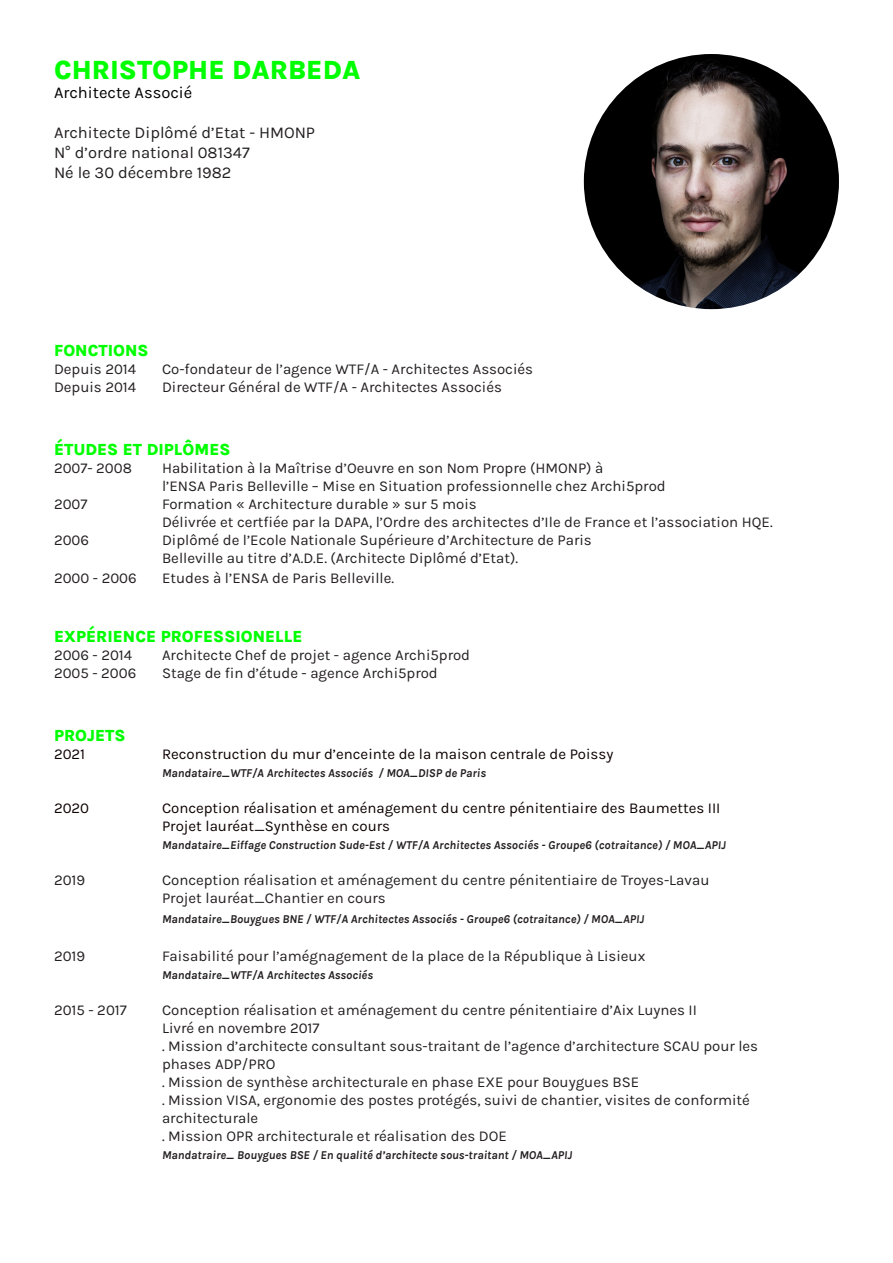
<style>
.page{position:relative;width:893px;height:1263px;background:#fff}
.page>*{position:absolute;margin:0;border:0;box-sizing:border-box;transform-origin:0 0}
.t1{font:800 27px "Karla";color:#0f0}
.t2{font:16.5px "Karla";color:#221f20}
.t3{font:800 16.5px "Karla";color:#0f0}
.t4{font:16.5px "Karla";color:#000}
.t5{font:15px/18px "Karla";color:#231f20}
.t6{font:15px "Karla";color:#0d0000}
.t7{font:italic 700 12px "Karla";color:#231f20}
</style>
<div class="page">
<img style="left:584px;top:54px;width:255px;height:255px;border-radius:128px">
<p class="t1" style="left:54px;top:52px;width:308px">CHRISTOPHE DARBEDA</p>
<p class="t4" style="left:54px;top:82px;width:140px">Architecte Associé</p>
<p class="t2" style="left:54px;top:122px;width:263px">Architecte Diplômé d’Etat - HMONP</p>
<p class="t2" style="left:54px;top:142px;width:197px">N° d’ordre national 081347</p>
<p class="t2" style="left:54px;top:162px;width:179px">Né le 30 décembre 1982</p>
<p class="t3" style="left:54px;top:340px;width:96px">FONCTIONS</p>
<p class="t5" style="left:54px;top:359px;width:84px">Depuis 2014</p>
<p class="t5" style="left:162px;top:359px;width:373px">Co-fondateur de l’agence WTF/A - Architectes Associés</p>
<p class="t5" style="left:54px;top:377px;width:84px">Depuis 2014</p>
<p class="t5" style="left:162px;top:377px;width:341px">Directeur Général de WTF/A - Architectes Associés</p>
<p class="t3" style="left:54px;top:439px;width:178px">ÉTUDES ET DIPLÔMES</p>
<p class="t5" style="left:54px;top:458px;width:79px">2007- 2008</p>
<p class="t5" style="left:162px;top:458px;width:505px">Habilitation à la Maîtrise d’Oeuvre en son Nom Propre (HMONP) à<br>l’ENSA Paris Belleville – Mise en Situation professionnelle chez Archi5prod</p>
<p class="t5" style="left:54px;top:494px;width:35px">2007</p>
<p class="t5" style="left:162px;top:494px;width:316px">Formation « Architecture durable » sur 5 mois</p>
<p class="t5" style="left:162px;top:512px;width:612px">Délivrée et certfiée par la DAPA, l’Ordre des architectes d’Ile de France et l’association HQE.</p>
<p class="t5" style="left:54px;top:530px;width:37px">2006</p>
<p class="t5" style="left:162px;top:530px;width:431px">Diplômé de l’Ecole Nationale Supérieure d’Architecture de Paris<br>Belleville au titre d’A.D.E. (Architecte Diplômé d’Etat).</p>
<p class="t5" style="left:54px;top:568px;width:84px">2000 - 2006</p>
<p class="t5" style="left:162px;top:568px;width:234px">Etudes à l’ENSA de Paris Belleville.</p>
<p class="t3" style="left:54px;top:626px;width:250px">EXPÉRIENCE PROFESSIONELLE</p>
<p class="t5" style="left:54px;top:646px;width:80px">2006 - 2014</p>
<p class="t5" style="left:162px;top:646px;width:310px">Architecte Chef de projet - agence Archi5prod</p>
<p class="t5" style="left:54px;top:664px;width:84px">2005 - 2006</p>
<p class="t5" style="left:162px;top:664px;width:277px">Stage de fin d’étude - agence Archi5prod</p>
<p class="t3" style="left:54px;top:725px;width:73px">PROJETS</p>
<p class="t6" style="left:54px;top:744px;width:33px">2021</p>
<p class="t6" style="left:162px;top:744px;width:453px">Reconstruction du mur d’enceinte de la maison centrale de Poissy</p>
<p class="t7" style="left:162px;top:765px;width:326px">Mandataire_WTF/A Architectes Associés / MOA_DISP de Paris</p>
<p class="t6" style="left:54px;top:798px;width:37px">2020</p>
<p class="t6" style="left:162px;top:798px;width:560px">Conception réalisation et aménagement du centre pénitentiaire des Baumettes III</p>
<p class="t6" style="left:162px;top:816px;width:230px">Projet lauréat_Synthèse en cours</p>
<p class="t7" style="left:162px;top:837px;width:565px">Mandataire_Eiffage Construction Sude-Est / WTF/A Architectes Associés - Groupe6 (cotraitance) / MOA_APIJ</p>
<p class="t5" style="left:54px;top:871px;width:33px">2019</p>
<p class="t5" style="left:162px;top:871px;width:549px">Conception réalisation et aménagement du centre pénitentiaire de Troyes-Lavau<br>Projet lauréat_Chantier en cours</p>
<p class="t7" style="left:162px;top:911px;width:484px">Mandataire_Bouygues BNE / WTF/A Architectes Associés - Groupe6 (cotraitance) / MOA_APIJ</p>
<p class="t5" style="left:54px;top:946px;width:33px">2019</p>
<p class="t5" style="left:162px;top:946px;width:485px">Faisabilité pour l’amégnagement de la place de la République à Lisieux</p>
<p class="t7" style="left:162px;top:967px;width:212px">Mandataire_WTF/A Architectes Associés</p>
<p class="t5" style="left:54px;top:1000px;width:74px">2015 - 2017</p>
<p class="t5" style="left:162px;top:1000px;width:536px">Conception réalisation et aménagement du centre pénitentiaire d’Aix Luynes II</p>
<p class="t5" style="left:162px;top:1018px;width:159px">Livré en novembre 2017</p>
<p class="t5" style="left:162px;top:1036px;width:598px">. Mission d’architecte consultant sous-traitant de l’agence d’architecture SCAU pour les phases ADP/PRO</p>
<p class="t5" style="left:162px;top:1072px;width:479px">. Mission de synthèse architecturale en phase EXE pour Bouygues BSE</p>
<p class="t5" style="left:162px;top:1090px;width:589px">. Mission VISA, ergonomie des postes protégés, suivi de chantier, visites de conformité</p>
<p class="t5" style="left:162px;top:1108px;width:98px">architecturale</p>
<p class="t5" style="left:162px;top:1126px;width:346px">. Mission OPR architecturale et réalisation des DOE</p>
<p class="t7" style="left:162px;top:1147px;width:412px">Mandatraire_ Bouygues BSE / En qualité d’architecte sous-traitant / MOA_APIJ</p>
</div>
